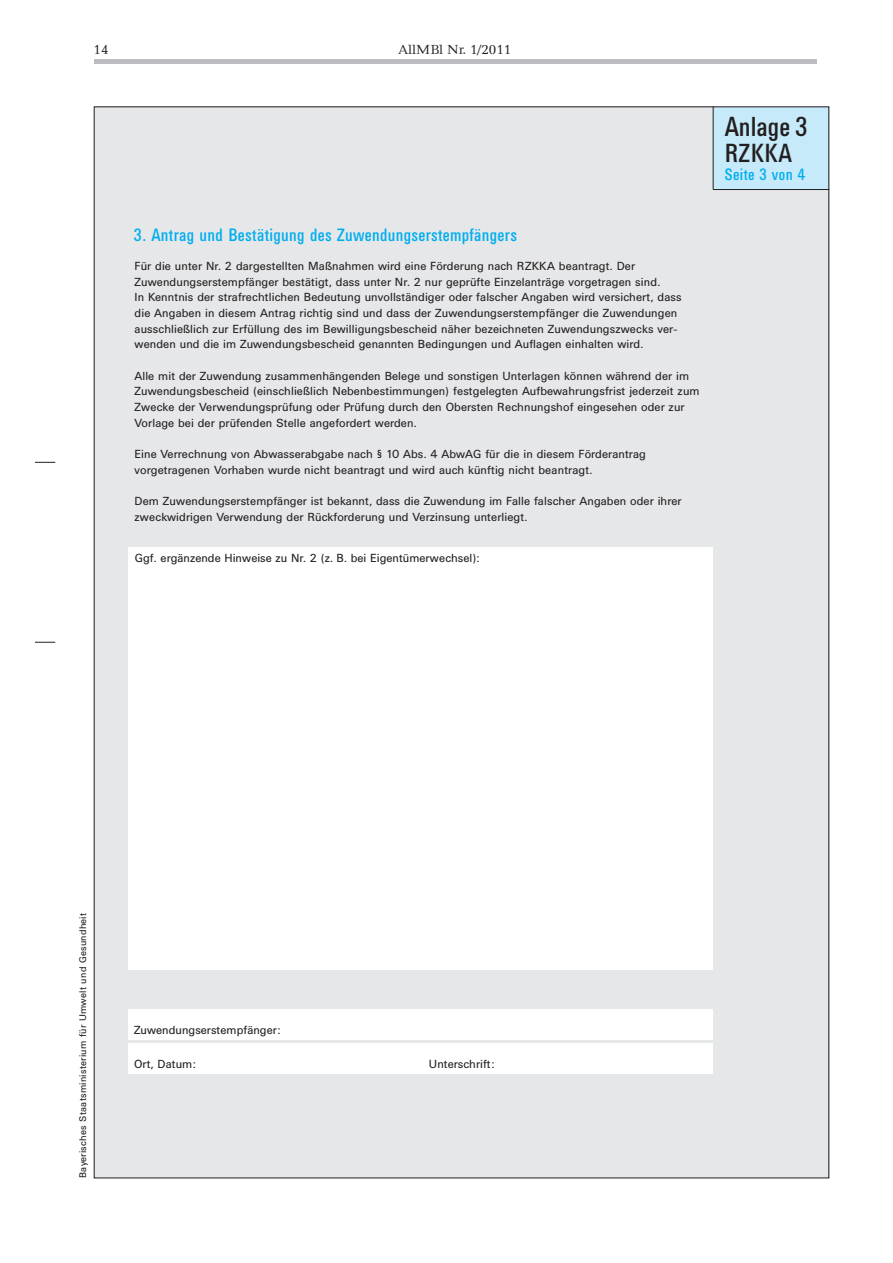
<style>
.page{position:relative;width:893px;height:1263px;background:#fff}
.page>*{position:absolute;margin:0;border:0;box-sizing:border-box;transform-origin:0 0}
.t1{font:27.3px "Univers Condensed BQ";color:#231f20}
.t2{font:25.95px "Univers Condensed BQ";letter-spacing:.025em;color:#231f20}
.t3{font:17.7px "Univers Condensed BQ";letter-spacing:.015em;color:#00aeef}
.t4{font:16.35px "Univers Condensed BQ";letter-spacing:.025em;color:#00aeef}
.t5{font:13.5px "Candida TL";color:#1e171e}
.t6{font:11.55px/15.8px "Univers BQ";letter-spacing:.005em;color:#231f20}
.t7{font:9.6px "Univers BQ";letter-spacing:.02em;color:#231f20}
</style>
<div class="page">
<hr style="left:94px;top:60px;width:722px;height:4px;background:#bcbdc0">
<div style="left:94px;top:106px;width:735px;height:1072px;background:#e6e7e9"></div>
<div style="left:713px;top:107px;width:116px;height:83px;background:#c6eafa"></div>
<hr style="left:713px;top:106px;width:1px;height:84px;background:#231f20">
<hr style="left:713px;top:189px;width:116px;height:1px;background:#231f20">
<div style="left:128px;top:1009px;width:584px;height:31px;background:#fff"></div>
<div style="left:128px;top:1043px;width:584px;height:31px;background:#fff"></div>
<div style="left:128px;top:547px;width:585px;height:423px;background:#fff"></div>
<svg style="left:36px;top:642px;width:19px;height:1px"></svg>
<svg style="left:36px;top:462px;width:19px;height:1px"></svg>
<p class="t5" style="left:94px;top:45px;width:17px">14</p>
<p class="t5" style="left:398px;top:45px;width:114px">AllMBl Nr. 1/2011</p>
<h3 class="t3" style="left:134px;top:228px;width:385px">3. Antrag und Bestätigung des Zuwendungserstempfängers</h3>
<p class="t6" style="left:135px;top:259px;width:548px">Für die unter Nr. 2 dargestellten Maßnahmen wird eine Förderung nach RZKKA beantragt. Der Zuwendungserstempfänger bestätigt, dass unter Nr. 2 nur geprüfte Einzelanträge vorgetragen sind.<br>In Kenntnis der strafrechtlichen Bedeutung unvollständiger oder falscher Angaben wird versichert, dass die Angaben in diesem Antrag richtig sind und dass der Zuwendungserstempfänger die Zuwendungen ausschließlich zur Erfüllung des im Bewilligungsbescheid näher bezeichneten Zuwendungszwecks ver&shy;wenden und die im Zuwendungsbescheid genannten Bedingungen und Auflagen einhalten wird.</p>
<p class="t6" style="left:135px;top:369px;width:567px">Alle mit der Zuwendung zusammenhängenden Belege und sonstigen Unterlagen können während der im Zuwendungsbescheid (einschließlich Nebenbestimmungen) festgelegten Aufbewahrungsfrist jederzeit zum Zwecke der Verwendungsprüfung oder Prüfung durch den Obersten Rechnungshof eingesehen oder zur Vorlage bei der prüfenden Stelle angefordert werden.</p>
<p class="t6" style="left:135px;top:447px;width:513px">Eine Verrechnung von Abwasserabgabe nach § 10 Abs. 4 AbwAG für die in diesem Förderantrag vorgetragenen Vorhaben wurde nicht beantragt und wird auch künftig nicht beantragt.</p>
<p class="t6" style="left:135px;top:494px;width:548px">Dem Zuwendungserstempfänger ist bekannt, dass die Zuwendung im Falle falscher Angaben oder ihrer zweckwidrigen Verwendung der Rückforderung und Verzinsung unterliegt.</p>
<p class="t6" style="left:135px;top:551px;width:346px">Ggf. ergänzende Hinweise zu Nr. 2 (z. B. bei Eigentümerwechsel):</p>
<h1 class="t1" style="left:725px;top:117px;width:85px">Anlage 3</h1>
<h2 class="t2" style="left:725px;top:144px;width:69px">RZKKA</h2>
<h3 class="t4" style="left:725px;top:168px;width:82px">Seite 3 von 4</h3>
<p class="t7" style="left:79px;top:1178px;width:267px;rotate:-90deg">Bayerisches Staatsministerium für Umwelt und Gesundheit</p>
<p class="t6" style="left:134px;top:1023px;width:148px">Zuwendungserstempfänger:</p>
<p class="t6" style="left:134px;top:1057px;width:63px">Ort, Datum:</p>
<p class="t6" style="left:429px;top:1057px;width:67px">Unterschrift:</p>
</div>
